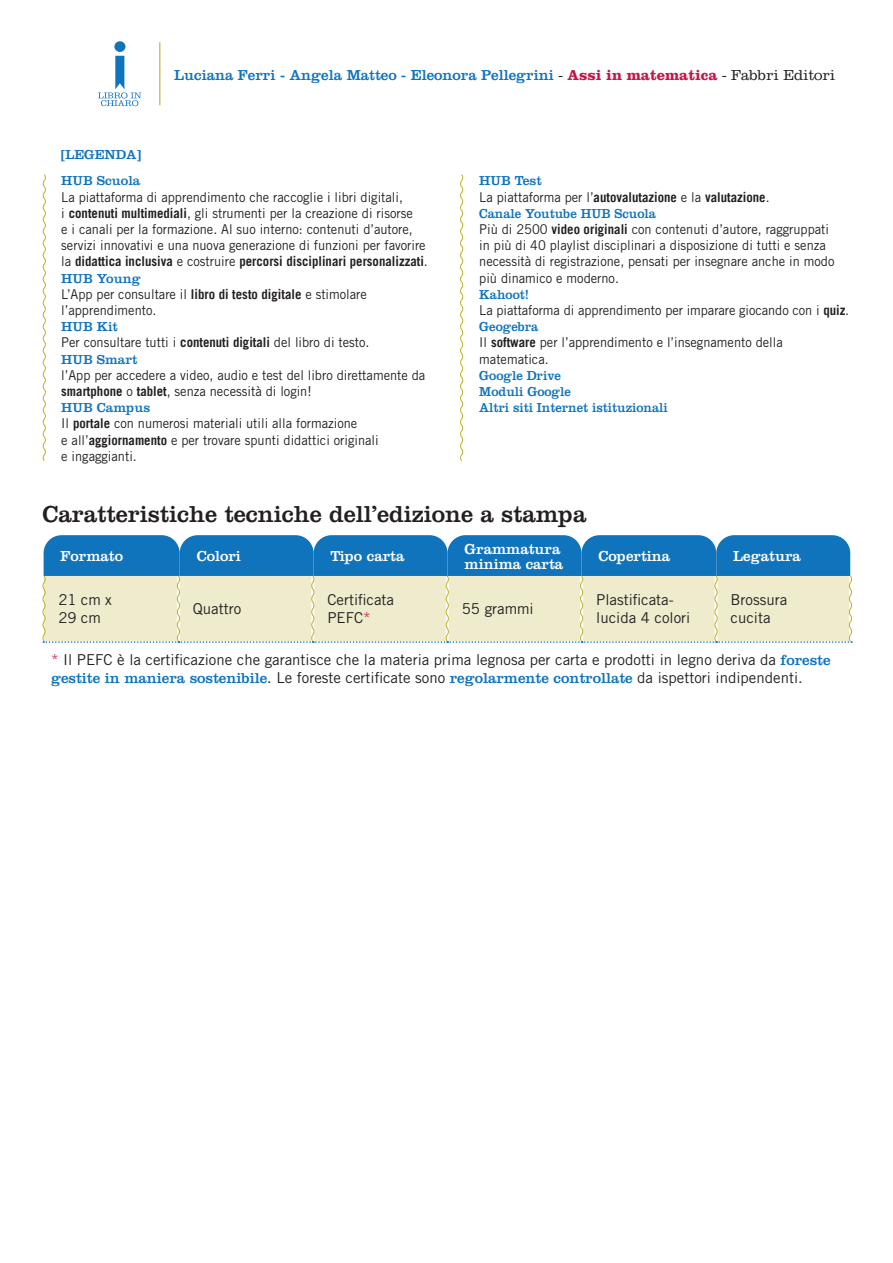
<style>
.page{position:relative;width:893px;height:1263px;background:#fff}
.page>*{position:absolute;margin:0;border:0;box-sizing:border-box;transform-origin:0 0}
.t1{font:24px "Clarendon";color:#231f20}
.t2{font:15px/18px "Trade Gothic LT Std";color:#231f20}
.t3{font:15px "Clarendon";color:#1074bc}
.t4{font:15px/15px "Clarendon";color:#fff}
.t5{font:13.5px/16.2px "Trade Gothic LT Std";color:#231f20;scale:.95 1}
.t6{font:13.5px/16.2px "Clarendon";color:#1074bc;scale:.95 1}
.t7{font:700 13.5px "Trade Gothic";color:#231f20;scale:.95 1}
.t8{font:13.5px/25.8px "Clarendon";color:#1074bc}
.t9{font:700 13.5px "Trade Gothic LT";color:#231f20;scale:.95 1}
.s1{font-weight:300;color:#231f20}
.s2{font-weight:700;color:#c5164a}
.s3{font-family:"Trade Gothic";font-weight:700}
.s4{font-family:"Trade Gothic LT Std";font-weight:400}
.s5{font-family:"Trade Gothic LT";font-weight:700}
.s6{color:#c5164a}
.s7{font-family:"Clarendon";color:#1074bc}
.s8{font-family:"Trade Gothic LT Std";color:#231f20}
</style>
<div class="page">
<svg style="left:42px;top:174px;width:4px;height:287px"></svg>
<svg style="left:460px;top:174px;width:4px;height:287px"></svg>
<hr style="left:159px;top:42px;width:1px;height:63px;background:#bbb12a">
<div style="left:114px;top:41px;width:11px;height:11px;background:#1074bc;border-radius:50%"></div>
<svg style="left:98px;top:56px;width:43px;height:50px"></svg>
<svg style="left:42px;top:535px;width:811px;height:108px;background:#9bbfc7"></svg>
<p class="t3" style="left:174px;top:66px;width:662px">Luciana Ferri - Angela Matteo - Eleonora Pellegrini <span class="s1">-</span> <span class="s2">Assi in matematica</span> <span class="s1">- Fabbri Editori</span></p>
<p class="t8" style="left:60px;top:142px;width:83px">[LEGENDA]<br>HUB Scuola</p>
<p class="t5" style="left:61px;top:188px;width:385px">La piattaforma di apprendimento che raccoglie i libri digitali,<br>i <span class="s3">contenuti multimediali</span>, gli strumenti per la creazione di risorse<br>e i canali per la formazione. Al suo interno: contenuti d’autore, servizi innovativi e una nuova generazione di funzioni per favorire</p>
<p class="t7" style="left:61px;top:253px;width:387px"><span class="s4">la</span> didattica inclusiva <span class="s4">e costruire</span> percorsi disciplinari personalizzati<span class="s4">.</span></p>
<p class="t8" style="left:61px;top:265px;width:81px">HUB Young</p>
<p class="t5" style="left:61px;top:286px;width:323px">L’App per consultare il <span class="s5">libro di testo digitale</span> e stimolare l’apprendimento.</p>
<p class="t8" style="left:61px;top:313px;width:58px">HUB Kit</p>
<p class="t5" style="left:61px;top:334px;width:326px">Per consultare tutti i <span class="s3">contenuti digitali</span> del libro di testo.</p>
<p class="t8" style="left:61px;top:346px;width:78px">HUB Smart</p>
<p class="t5" style="left:61px;top:367px;width:385px">l’App per accedere a video, audio e test del libro direttamente da <span class="s3">smartphone</span> o <span class="s3">tablet</span>, senza necessità di login!</p>
<p class="t8" style="left:61px;top:394px;width:90px">HUB Campus</p>
<p class="t5" style="left:61px;top:415px;width:336px">Il <span class="s5">portale</span> con numerosi materiali utili alla formazione<br>e all’<span class="s5">aggiornamento</span> e per trovare spunti didattici originali e ingaggianti.</p>
<p class="t8" style="left:479px;top:168px;width:64px">HUB Test</p>
<p class="t9" style="left:479px;top:188px;width:307px"><span class="s4">La piattaforma per l’</span>autovalutazione <span class="s4">e la</span> valutazione<span class="s4">.</span></p>
<p class="t6" style="left:479px;top:205px;width:187px">Canale Youtube HUB Scuola</p>
<p class="t5" style="left:479px;top:221px;width:375px">Più di 2500 <span class="s5">video originali</span> con contenuti d’autore, raggruppati in più di 40 playlist disciplinari a disposizione di tutti e senza necessità di registrazione, pensati per insegnare anche in modo più dinamico e moderno.</p>
<p class="t6" style="left:479px;top:286px;width:54px">Kahoot!</p>
<p class="t5" style="left:479px;top:302px;width:391px">La piattaforma di apprendimento per imparare giocando con i <span class="s3">quiz</span>.</p>
<p class="t6" style="left:479px;top:318px;width:64px">Geogebra</p>
<p class="t5" style="left:479px;top:334px;width:321px">Il <span class="s5">software</span> per l’apprendimento e l’insegnamento della matematica.</p>
<p class="t6" style="left:479px;top:367px;width:200px">Google Drive<br>Moduli Google<br>Altri siti Internet istituzionali</p>
<h1 class="t1" style="left:43px;top:500px;width:545px">Caratteristiche tecniche dell’edizione a stampa</h1>
<p class="t4" style="left:61px;top:549px;width:64px">Formato</p>
<p class="t4" style="left:197px;top:549px;width:46px">Colori</p>
<p class="t2" style="left:59px;top:591px;width:55px">21 cm x<br>29 cm</p>
<p class="t2" style="left:193px;top:600px;width:50px">Quattro</p>
<p class="t2" style="left:327px;top:591px;width:68px">Certificata<br>PEFC<span class="s6">*</span></p>
<p class="t2" style="left:462px;top:600px;width:74px">55 grammi</p>
<p class="t2" style="left:596px;top:591px;width:96px">Plastificata&shy;lucida 4 colori</p>
<p class="t2" style="left:731px;top:591px;width:58px">Brossura cucita</p>
<p class="t4" style="left:331px;top:549px;width:75px">Tipo carta</p>
<p class="t4" style="left:465px;top:541px;width:100px">Grammatura minima carta</p>
<p class="t4" style="left:598px;top:549px;width:73px">Copertina</p>
<p class="t4" style="left:733px;top:549px;width:69px">Legatura</p>
<p class="t2" style="left:51px;top:650px;width:781px"><span class="s6">*</span> Il PEFC è la certificazione che garantisce che la materia prima legnosa per carta e prodotti in legno deriva da <span class="s7">foreste</span></p>
<p class="t3" style="left:51px;top:669px;width:753px">gestite in maniera sostenibile<span class="s8">. Le foreste certificate sono</span> regolarmente controllate <span class="s8">da ispettori indipendenti.</span></p>
</div>
